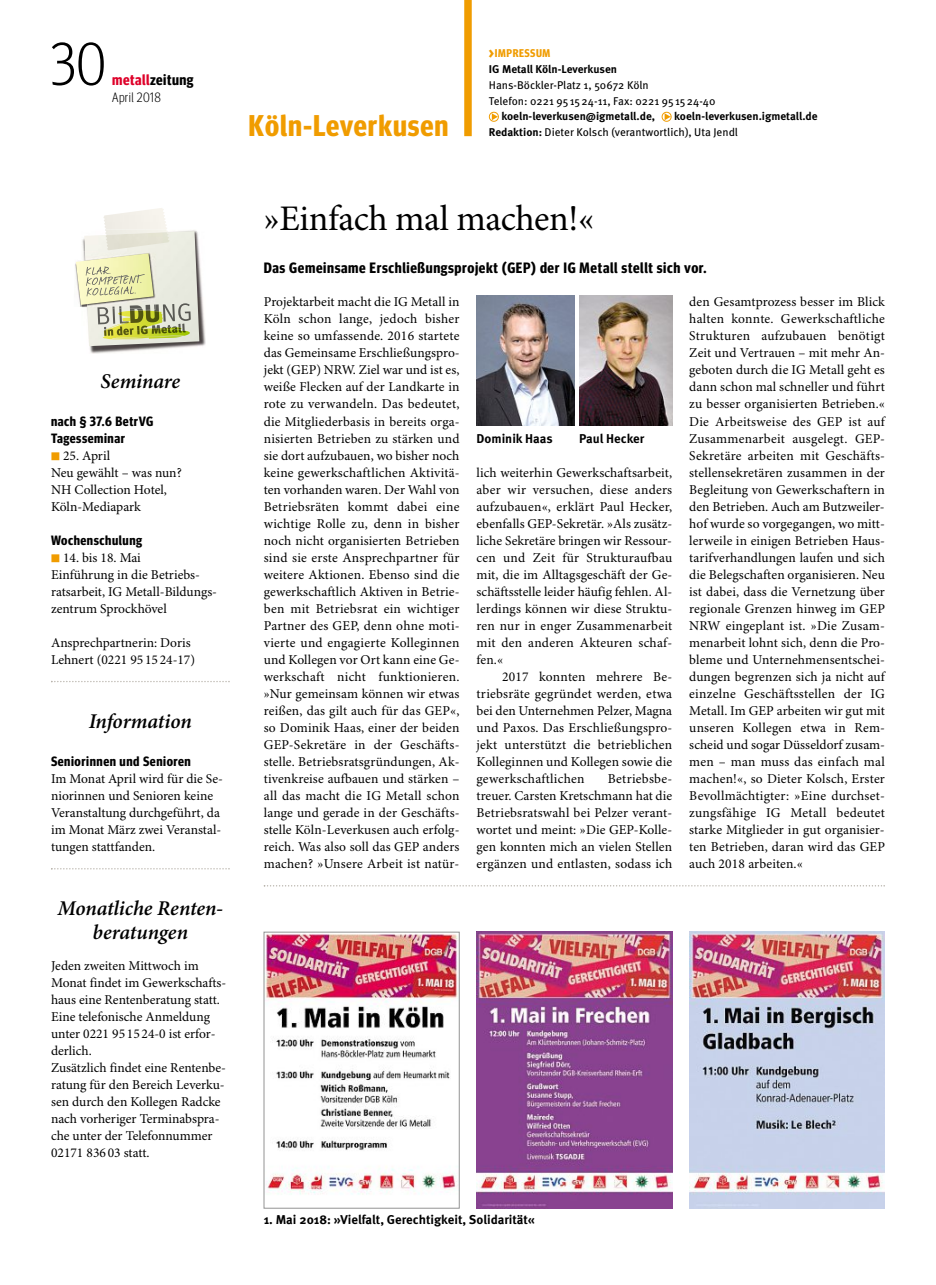
<style>
.page{position:relative;width:936px;height:1285px;background:#fff}
.page>*{position:absolute;margin:0;border:0;box-sizing:border-box;transform-origin:0 0}
.t1{font:300 60px "Meta Headline Cond OT";color:#000}
.t2{font:36px "Minion Pro";letter-spacing:-.01em;color:#000}
.t3{font:700 30px "Meta Headline Cond OT";letter-spacing:.03em;color:#f09c00}
.t4{font:italic 600 21px/24px "Minion Pro";letter-spacing:-.005em;color:#000;text-align:center}
.t5{font:700 15px "Meta Headline Cond OT";letter-spacing:.04em;color:#000}
.t6{font:13.5px/17px "Minion Pro";color:#000;text-align:justify}
.t7{font:700 13.5px/17px "Meta Headline Cond OT";letter-spacing:.04em;color:#000}
.t8{font:300 13.5px "Meta Headline Cond OT";letter-spacing:.03em;color:#000}
.t9{font:700 12.75px "Meta OT";color:#000}
.t10{font:700 11.25px/15.8px "Meta OT";color:#000}
.t11{font:11.25px/15.8px "Meta OT";color:#000}
.t12{font:700 11.25px "Meta Headline Cond OT";letter-spacing:.05em;color:#f09c00}
.s1{color:#de0029}
.s2{font-size:15.75px}
.s3{font-weight:400}
.s4{font-family:"Meta OT";font-weight:700;font-size:10.5px;color:#f09c00}
</style>
<div class="page">
<div style="left:464px;top:0;width:7px;height:136px;background:#f09c00"></div>
<svg style="left:264px;top:885px;width:620px;height:1px"></svg>
<svg style="left:489px;top:112px;width:182px;height:10px"></svg>
<svg style="left:51px;top:680px;width:179px;height:2px"></svg>
<svg style="left:51px;top:868px;width:179px;height:1px"></svg>
<img style="left:82px;top:230px;width:124px;height:124px">
<img style="left:84px;top:231px;width:115px;height:115px">
<img style="left:103px;top:321px;width:87px;height:18px">
<img style="left:75px;top:263px;width:6px;height:44px">
<img style="left:81px;top:250px;width:4px;height:57px">
<img style="left:85px;top:250px;width:72px;height:59px">
<img style="left:76px;top:253px;width:77px;height:52px">
<svg style="left:86px;top:266px;width:59px;height:30px;background:#dcdca7"></svg>
<img style="left:178px;top:303px;width:13px;height:18px">
<svg style="left:97px;top:304px;width:89px;height:32px;background:#afb375"></svg>
<img style="left:105px;top:229px;width:63px;height:6px">
<img style="left:106px;top:232px;width:63px;height:18px">
<img style="left:689px;top:931px;width:195px;height:277px">
<img style="left:476px;top:931px;width:196px;height:277px">
<img style="left:266px;top:934px;width:191px;height:261px">
<div style="left:264px;top:931px;width:195px;height:277px;border:1px solid #949494"></div>
<img style="left:476px;top:296px;width:98px;height:129px">
<img style="left:579px;top:295px;width:93px;height:130px">
<h1 class="t1" style="left:50px;top:29px;width:58px">30</h1>
<p class="t5" style="left:112px;top:71px;width:83px"><span class="s1">metall</span>zeitung</p>
<p class="t8" style="left:112px;top:89px;width:50px">April 2018</p>
<h3 class="t3" style="left:248px;top:108px;width:201px">Köln-Leverkusen</h3>
<p class="t12" style="left:489px;top:47px;width:63px"><span class="s2">&gt;</span>IMPRESSUM</p>
<p class="t10" style="left:489px;top:61px;width:130px">IG Metall Köln-Leverkusen</p>
<p class="t11" style="left:489px;top:77px;width:228px">Hans-Böckler-Platz 1, 50672 Köln<br>Telefon: 0221 95 1524-11, Fax: 0221 95 1524-40</p>
<p class="t10" style="left:501px;top:108px;width:155px">koeln-leverkusen@igmetall.de,</p>
<p class="t10" style="left:489px;top:108px;width:330px;text-indent:185px">koeln-leverkusen.igmetall.de<br>Redaktion: <span class="s3">Dieter Kolsch (verantwortlich), Uta Jendl</span></p>
<h3 class="t4" style="left:101px;top:368px;width:81px">Seminare</h3>
<p class="t7" style="left:51px;top:412px;width:104px">nach § 37.6 BetrVG<br>Tagesseminar</p>
<p class="t6" style="left:51px;top:446px;width:132px;text-align:left"><span class="s4">■</span> 25. April<br>Neu gewählt – was nun?<br>NH Collection Hotel,<br>Köln-Mediapark</p>
<p class="t7" style="left:51px;top:531px;width:93px">Wochenschulung</p>
<p class="t6" style="left:51px;top:548px;width:167px;text-align:left"><span class="s4">■</span> 14. bis 18. Mai<br>Einführung in die Betriebs&shy;ratsarbeit, IG Metall-Bildungs&shy;zentrum Sprockhövel</p>
<p class="t6" style="left:51px;top:633px;width:145px">Ansprechpartnerin: Doris<br>Lehnert (0221 95 15 24-17)</p>
<h3 class="t4" style="left:89px;top:708px;width:105px">Information</h3>
<p class="t7" style="left:51px;top:752px;width:141px">Seniorinnen und Senioren</p>
<p class="t6" style="left:51px;top:769px;width:173px;text-align:left">Im Monat April wird für die Se&shy;niorinnen und Senioren keine<br>Veranstaltung durchgeführt, da im Monat März zwei Veranstal&shy;tungen stattfanden.</p>
<h3 class="t4" style="left:57px;top:896px;width:167px">Monatliche Renten&shy;beratungen</h3>
<p class="t6" style="left:51px;top:956px;width:177px;text-align:left">Jeden zweiten Mittwoch im<br>Monat findet im Gewerkschafts&shy;haus eine Rentenberatung statt.<br>Eine telefonische Anmeldung unter 0221 95 15 24-0 ist erfor&shy;derlich.<br>Zusätzlich findet eine Rentenbe&shy;ratung für den Bereich Leverku&shy;sen durch den Kollegen Radcke nach vorheriger Terminabspra&shy;che unter der Telefonnummer<br>02171 836 03 statt.</p>
<h2 class="t2" style="left:264px;top:197px;width:332px">»Einfach mal machen!«</h2>
<p class="t5" style="left:264px;top:259px;width:444px">Das Gemeinsame Erschließungsprojekt (GEP) der IG Metall stellt sich vor.</p>
<p class="t6" style="left:264px;top:293px;width:197px">Projektarbeit macht die IG Metall in Köln schon lange, jedoch bisher keine so umfassende. 2016 startete das Gemeinsame Erschließungspro&shy;jekt (GEP) NRW. Ziel war und ist es, weiße Flecken auf der Landkarte in rote zu verwandeln. Das bedeutet, die Mitgliederbasis in bereits orga&shy;nisierten Betrieben zu stärken und sie dort aufzubauen, wo bisher noch keine gewerkschaftlichen Aktivitä&shy;ten vorhanden waren. Der Wahl von Betriebsräten kommt dabei eine wichtige Rolle zu, denn in bisher noch nicht organisierten Betrieben sind sie erste Ansprechpartner für weitere Aktionen. Ebenso sind die gewerkschaftlich Aktiven in Betrie&shy;ben mit Betriebsrat ein wichtiger Partner des GEP, denn ohne moti&shy;vierte und engagierte Kolleginnen und Kollegen vor Ort kann eine Ge&shy;werkschaft nicht funktionieren. »Nur gemeinsam können wir etwas reißen, das gilt auch für das GEP«, so Dominik Haas, einer der beiden GEP-Sekretäre in der Geschäfts&shy;stelle. Betriebsratsgründungen, Ak&shy;tivenkreise aufbauen und stärken – all das macht die IG Metall schon lange und gerade in der Geschäfts&shy;stelle Köln-Leverkusen auch erfolg&shy;reich. Was also soll das GEP anders machen? »Unsere Arbeit ist natür-</p>
<p class="t9" style="left:476px;top:430px;width:78px">Dominik Haas</p>
<p class="t9" style="left:579px;top:430px;width:67px">Paul Hecker</p>
<p class="t6" style="left:476px;top:463px;width:197px">lich weiterhin Gewerkschaftsarbeit, aber wir versuchen, diese anders aufzubauen«, erklärt Paul Hecker, ebenfalls GEP-Sekretär. »Als zusätz&shy;liche Sekretäre bringen wir Ressour&shy;cen und Zeit für Strukturaufbau mit, die im Alltagsgeschäft der Ge&shy;schäftsstelle leider häufig fehlen. Al&shy;lerdings können wir diese Struktu&shy;ren nur in enger Zusammenarbeit mit den anderen Akteuren schaf&shy;fen.«</p>
<p class="t6" style="left:476px;top:667px;width:197px;text-indent:26px">2017 konnten mehrere Be&shy;triebsräte gegründet werden, etwa bei den Unternehmen Pelzer, Magna und Paxos. Das Erschließungspro&shy;jekt unterstützt die betrieblichen Kolleginnen und Kollegen sowie die gewerkschaftlichen</p>
<p class="t6" style="left:476px;top:769px;width:197px;text-indent:131px">Betriebsbe&shy;treuer. Carsten Kretschmann hat die Betriebsratswahl bei Pelzer verant&shy;wortet und meint: »Die GEP-Kolle&shy;gen konnten mich an vielen Stellen ergänzen und entlasten, sodass ich</p>
<p class="t6" style="left:689px;top:293px;width:197px">den Gesamtprozess besser im Blick halten konnte. Gewerkschaftliche Strukturen aufzubauen benötigt Zeit und Vertrauen – mit mehr An&shy;geboten durch die IG Metall geht es dann schon mal schneller und führt zu besser organisierten Betrieben.« Die Arbeitsweise des GEP ist auf Zusammenarbeit ausgelegt. GEP-Sekretäre arbeiten mit Geschäfts&shy;stellensekretären zusammen in der Begleitung von Gewerkschaftern in den Betrieben. Auch am Butzweiler&shy;hof wurde so vorgegangen, wo mitt&shy;lerweile in einigen Betrieben Haus&shy;tarifverhandlungen laufen und sich die Belegschaften organisieren. Neu ist dabei, dass die Vernetzung über regionale Grenzen hinweg im GEP NRW eingeplant ist. »Die Zusam&shy;menarbeit lohnt sich, denn die Pro&shy;bleme und Unternehmensentschei&shy;dungen begrenzen sich ja nicht auf einzelne Geschäftsstellen der IG Metall. Im GEP arbeiten wir gut mit unseren Kollegen etwa in Rem&shy;scheid und sogar Düsseldorf zusam&shy;men – man muss das einfach mal machen!«, so Dieter Kolsch, Erster Bevollmächtigter: »Eine durchset&shy;zungsfähige IG Metall bedeutet starke Mitglieder in gut organisier&shy;ten Betrieben, daran wird das GEP auch 2018 arbeiten.«</p>
<p class="t9" style="left:264px;top:1211px;width:273px">1. Mai 2018: »Vielfalt, Gerechtigkeit, Solidarität«</p>
</div>
